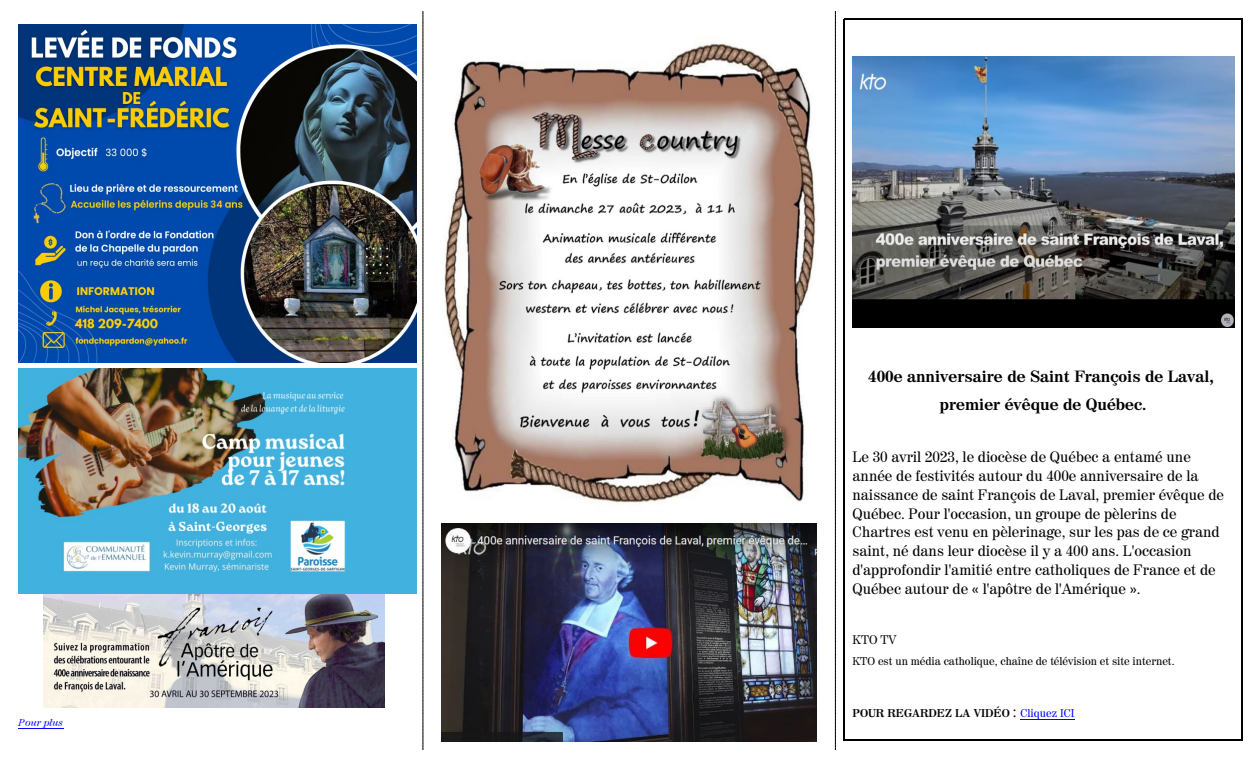
<style>
.page{position:relative;width:1260px;height:765px;background:#fff}
.page>*{position:absolute;margin:0;border:0;box-sizing:border-box;transform-origin:0 0}
.t1{font:700 16.25px/27.9px "Century 725 BT";color:#000;text-align:center}
.t2{font:15px/18.8px "Century 725 BT";color:#000}
.t3{font:12.5px "Century 725 BT";color:#000}
.t4{font:11.25px "Century 725 BT";color:#000}
.t5{font:700 11.25px "Century 725 BT";color:#000}
.t6{font:italic 10px "Century 725 BT";letter-spacing:-.01em;color:#00f}
.s1{font-weight:400;font-size:15px}
.s2{font-weight:400;color:#00f}
</style>
<div class="page">
<svg style="left:422px;top:11px;width:1px;height:739px"></svg>
<svg style="left:835px;top:11px;width:1px;height:739px"></svg>
<img style="left:19px;top:24px;width:397px;height:339px">
<img style="left:43px;top:593px;width:341px;height:115px">
<img style="left:19px;top:368px;width:397px;height:225px">
<img style="left:441px;top:43px;width:376px;height:492px">
<img style="left:442px;top:524px;width:374px;height:217px">
<img style="left:853px;top:56px;width:381px;height:271px">
<hr style="left:1020px;top:719px;width:55px;height:1px;background:#00f">
<hr style="left:844px;top:19px;width:1px;height:722px;background:#000">
<hr style="left:1242px;top:19px;width:1px;height:722px;background:#000">
<hr style="left:844px;top:19px;width:398px;height:1px;background:#000">
<hr style="left:844px;top:740px;width:398px;height:1px;background:#000">
<hr style="left:19px;top:728px;width:45px;height:1px;background:#00f">
<p class="t6" style="left:19px;top:718px;width:46px">Pour plus</p>
<p class="t1" style="left:868px;top:364px;width:347px">400e anniversaire de Saint François de Laval, premier évêque de Québec.</p>
<p class="t2" style="left:853px;top:449px;width:373px">Le 30 avril 2023, le diocèse de Québec a entamé une année de festivités autour du 400e anniversaire de la naissance de saint François de Laval, premier évêque de Québec. Pour l'occasion, un groupe de pèlerins de Chartres est venu en pèlerinage, sur les pas de ce grand saint, né dans leur diocèse il y a 400 ans. L'occasion d'approfondir l'amitié entre catholiques de France et de Québec autour de « l'apôtre de l'Amérique ».</p>
<p class="t3" style="left:853px;top:634px;width:45px">KTO TV</p>
<p class="t4" style="left:853px;top:657px;width:323px">KTO est un média catholique, chaîne de télévision et site internet.</p>
<p class="t5" style="left:853px;top:708px;width:224px">POUR REGARDEZ LA VIDÉO <span class="s1">:</span> <span class="s2">Cliquez ICI</span></p>
</div>
